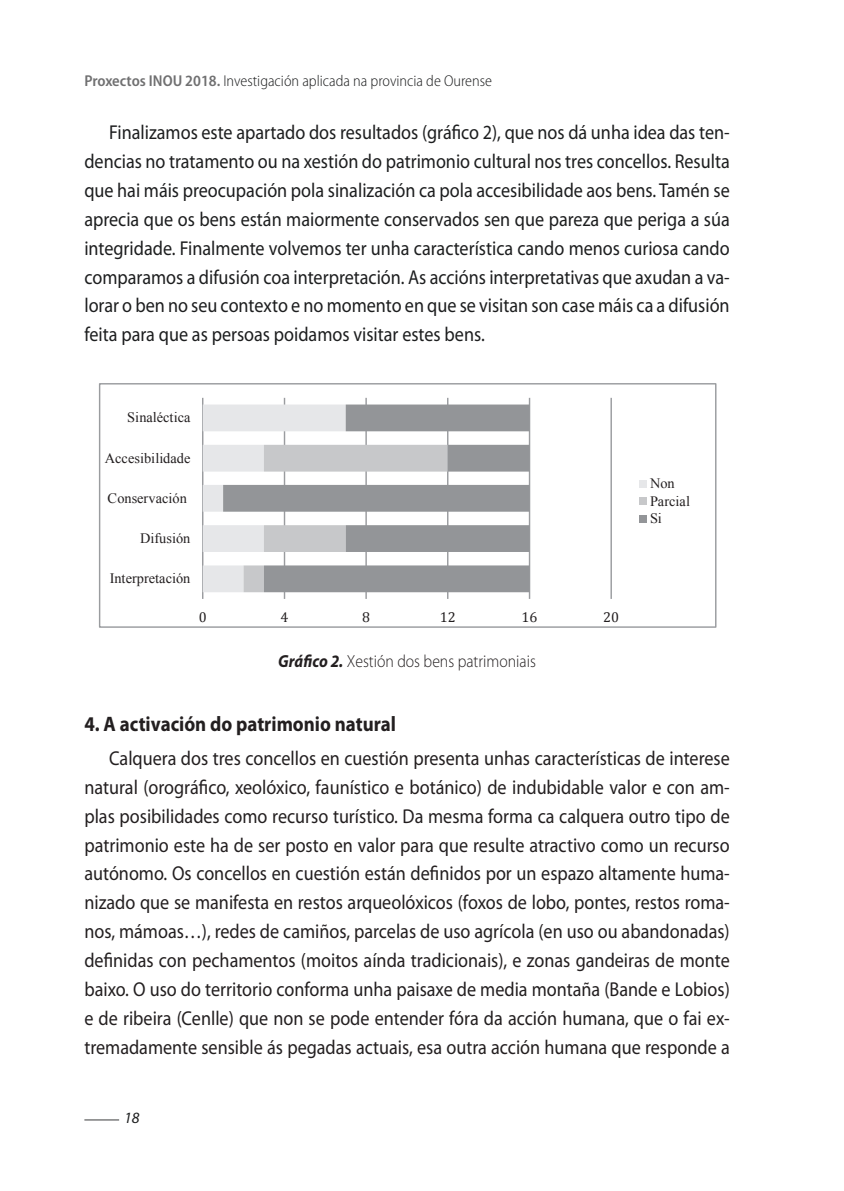
<style>
.page{position:relative;width:844px;height:1191px;background:#fff}
.page>*{position:absolute;margin:0;border:0;box-sizing:border-box;transform-origin:0 0}
.t1{font:700 21px "Myriad Pro";color:#231f20;scale:.9 1}
.t2{font:20.12px/28.9px "Myriad Pro";color:#231f20;text-align:justify;scale:.9 1}
.t3{font:20.12px/28.9px "Myriad Pro";color:#1d1e1f;text-align:justify;scale:.9 1}
.t4{font:300 17.5px "Myriad Pro";color:#231f20;scale:.9 1}
.t5{font:300 semi-condensed 15.75px "Myriad Pro";color:#1d1e1f}
.t6{font:italic 15.75px "Myriad Pro";color:#1d1e1f}
.t7{font:14.35px/17.3px "Times New Roman PSMT2";color:#231f20}
.t8{font:14.35px "Cambria";color:#231f20}
.s1{font-weight:600;color:#707071}
.s2{font-weight:700;font-style:italic}
</style>
<div class="page">
<hr style="left:84px;top:1119px;width:35px;height:1px;background:#1d1e1f">
<hr style="left:202px;top:398px;width:1px;height:201px;background:#9a9c9f">
<hr style="left:284px;top:398px;width:1px;height:201px;background:#9a9c9f">
<hr style="left:365px;top:398px;width:2px;height:201px;background:#9a9c9f">
<hr style="left:447px;top:398px;width:1px;height:201px;background:#9a9c9f">
<hr style="left:528px;top:398px;width:2px;height:201px;background:#9a9c9f">
<hr style="left:610px;top:398px;width:1px;height:201px;background:#9a9c9f">
<svg style="left:203px;top:404px;width:20px;height:188px"></svg>
<svg style="left:223px;top:404px;width:306px;height:188px"></svg>
<div style="left:639px;top:480px;width:7px;height:7px;background:#e6e7e9"></div>
<div style="left:639px;top:498px;width:7px;height:7px;background:#c7c8ca"></div>
<div style="left:639px;top:515px;width:7px;height:7px;background:#939598"></div>
<div style="left:99px;top:383px;width:617px;height:245px;border:1px solid #9a9c9f"></div>
<p class="t5" style="left:84px;top:72px;width:409px"><span class="s1">Proxectos INOU 2018.</span> Investigación aplicada na provincia de Ourense</p>
<p class="t3" style="left:84px;top:118px;width:718px;text-indent:25px">Finalizamos este apartado dos resultados (gráfico 2), que nos dá unha idea das ten&shy;dencias no tratamento ou na xestión do patrimonio cultural nos tres concellos. Resulta que hai máis preocupación pola sinalización ca pola accesibilidade aos bens. Tamén se aprecia que os bens están maiormente conservados sen que pareza que periga a súa integridade. Finalmente volvemos ter unha característica cando menos curiosa cando comparamos a difusión coa interpretación. As accións interpretativas que axudan a va&shy;lorar o ben no seu contexto e no momento en que se visitan son case máis ca a difusión feita para que as persoas poidamos visitar estes bens.</p>
<p class="t7" style="left:127px;top:409px;width:65px">Sinaléctica</p>
<p class="t7" style="left:105px;top:449px;width:87px">Accesibilidade</p>
<p class="t7" style="left:108px;top:489px;width:81px">Conservación</p>
<p class="t7" style="left:140px;top:529px;width:52px">Difusión</p>
<p class="t7" style="left:110px;top:569px;width:82px">Interpretación</p>
<p class="t8" style="left:199px;top:608px;width:9px">0</p>
<p class="t8" style="left:280px;top:608px;width:9px">4</p>
<p class="t8" style="left:362px;top:608px;width:9px">8</p>
<p class="t8" style="left:439px;top:608px;width:17px">12</p>
<p class="t8" style="left:521px;top:608px;width:17px">16</p>
<p class="t8" style="left:603px;top:608px;width:17px">20</p>
<p class="t4" style="left:278px;top:651px;width:287px"><span class="s2">Gráfico 2.</span> Xestión dos bens patrimoniais</p>
<p class="t7" style="left:650px;top:475px;width:41px">Non<br>Parcial<br>Si</p>
<p class="t1" style="left:84px;top:712px;width:347px">4. A activación do patrimonio natural</p>
<p class="t2" style="left:84px;top:744px;width:718px;text-indent:25px">Calquera dos tres concellos en cuestión presenta unhas características de interese natural (orográfico, xeolóxico, faunístico e botánico) de indubidable valor e con am&shy;plas posibilidades como recurso turístico. Da mesma forma ca calquera outro tipo de patrimonio este ha de ser posto en valor para que resulte atractivo como un recurso autónomo. Os concellos en cuestión están definidos por un espazo altamente huma&shy;nizado que se manifesta en restos arqueolóxicos (foxos de lobo, pontes, restos roma&shy;nos, mámoas…), redes de camiños, parcelas de uso agrícola (en uso ou abandonadas) definidas con pechamentos (moitos aínda tradicionais), e zonas gandeiras de monte baixo. O uso do territorio conforma unha paisaxe de media montaña (Bande e Lobios) e de ribeira (Cenlle) que non se pode entender fóra da acción humana, que o fai ex&shy;tremadamente sensible ás pegadas actuais, esa outra acción humana que responde a</p>
<p class="t6" style="left:124px;top:1109px;width:17px">18</p>
</div>
